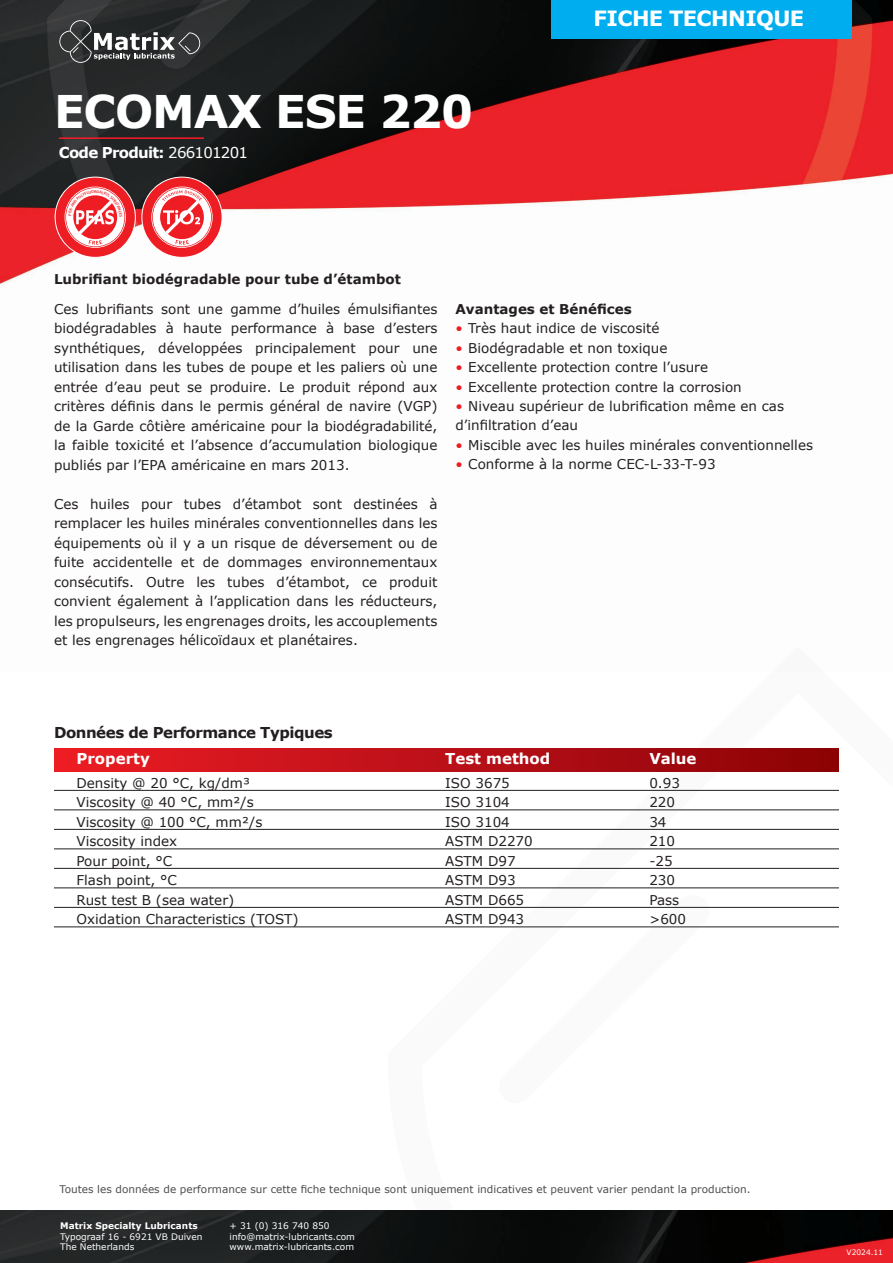
<style>
.page{position:relative;width:893px;height:1263px;background:#fff}
.page>*{position:absolute;margin:0;border:0;box-sizing:border-box;transform-origin:0 0}
.t1{font:700 45px "Verdana";letter-spacing:-.025em;color:#fff}
.t2{font:700 21px "Verdana";letter-spacing:-.03em;color:#fff}
.t3{font:700 15px "Verdana";letter-spacing:-.03em;color:#231f20}
.t4{font:700 15px "Verdana";color:#fff}
.t5{font:700 15px "Verdana";letter-spacing:-.05em;color:#fff}
.t6{font:13.5px/19.5px "Verdana";color:#231f20;text-align:justify}
.t7{font:700 13.5px "Verdana";color:#231f20}
.t8{font:10.5px "Verdana";color:#231f20}
.t9{font:9px/10.5px "Verdana";color:#fff}
.t10{font:700 9px "Verdana";color:#fff}
.t11{font:7.5px "Verdana";color:#fff}
.s1{font-weight:400}
.s2{color:#ee1d23}
</style>
<div class="page">
<img style="left:0;top:0;width:893px;height:284px">
<svg style="left:388px;top:771px;width:505px;height:440px"></svg>
<div style="left:551px;top:0;width:301px;height:38px;background:#00aeef"></div>
<svg style="left:59px;top:20px;width:141px;height:43px"></svg>
<img style="left:0;top:1211px;width:893px;height:52px">
<div style="left:54px;top:748px;width:785px;height:23px;background:linear-gradient(to right,#ec1d26,#8a0207)"></div>
<hr style="left:54px;top:790px;width:785px;height:1px;background:#231f20">
<hr style="left:54px;top:810px;width:785px;height:1px;background:#231f20">
<hr style="left:54px;top:829px;width:785px;height:1px;background:#231f20">
<hr style="left:54px;top:849px;width:785px;height:1px;background:#231f20">
<hr style="left:54px;top:868px;width:785px;height:1px;background:#231f20">
<hr style="left:54px;top:888px;width:785px;height:1px;background:#231f20">
<hr style="left:54px;top:907px;width:785px;height:1px;background:#231f20">
<hr style="left:54px;top:927px;width:785px;height:1px;background:#231f20">
<hr style="left:59px;top:137px;width:145px;height:2px;background:#ee1d23">
<svg style="left:55px;top:177px;width:168px;height:81px"></svg>
<h1 class="t1" style="left:54px;top:83px;width:421px">ECOMAX ESE 220</h1>
<p class="t5" style="left:59px;top:143px;width:191px">Code Produit: <span class="s1">266101201</span></p>
<p class="t7" style="left:54px;top:270px;width:348px">Lubrifiant biodégradable pour tube d’étambot</p>
<h2 class="t2" style="left:594px;top:5px;width:212px">FICHE TECHNIQUE</h2>
<p class="t6" style="left:54px;top:299px;width:385px">Ces lubrifiants sont une gamme d’huiles émulsifiantes biodégradables à haute performance à base d’esters synthétiques, développées principalement pour une utilisation dans les tubes de poupe et les paliers où une entrée d’eau peut se produire. Le produit répond aux critères définis dans le permis général de navire (VGP) de la Garde côtière américaine pour la biodégradabilité, la faible toxicité et l’absence d’accumulation biologique publiés par l’EPA américaine en mars 2013.</p>
<p class="t6" style="left:54px;top:494px;width:385px">Ces huiles pour tubes d’étambot sont destinées à remplacer les huiles minérales conventionnelles dans les équipements où il y a un risque de déversement ou de fuite accidentelle et de dommages environnementaux consécutifs. Outre les tubes d’étambot, ce produit convient également à l’application dans les réducteurs, les propulseurs, les engrenages droits, les accouplements et les engrenages hélicoïdaux et planétaires.</p>
<p class="t7" style="left:455px;top:300px;width:178px">Avantages et Bénéfices</p>
<p class="t6" style="left:455px;top:319px;width:206px"><span class="s2">•</span> Très haut indice de viscosité</p>
<p class="t6" style="left:455px;top:338px;width:214px"><span class="s2">•</span> Biodégradable et non toxique</p>
<p class="t6" style="left:455px;top:358px;width:254px"><span class="s2">•</span> Excellente protection contre l’usure</p>
<p class="t6" style="left:455px;top:377px;width:288px"><span class="s2">•</span> Excellente protection contre la corrosion</p>
<p class="t6" style="left:455px;top:396px;width:330px"><span class="s2">•</span> Niveau supérieur de lubrification même en cas d’infiltration d’eau</p>
<p class="t6" style="left:455px;top:435px;width:359px"><span class="s2">•</span> Miscible avec les huiles minérales conventionnelles</p>
<p class="t6" style="left:455px;top:455px;width:262px"><span class="s2">•</span> Conforme à la norme CEC-L-33-T-93</p>
<p class="t3" style="left:54px;top:723px;width:280px">Données de Performance Typiques</p>
<p class="t4" style="left:76px;top:749px;width:75px">Property</p>
<p class="t4" style="left:445px;top:749px;width:107px">Test method</p>
<p class="t4" style="left:649px;top:749px;width:49px">Value</p>
<p class="t6" style="left:76px;top:773px;width:175px">Density @ 20 °C, kg/dm³</p>
<p class="t6" style="left:445px;top:773px;width:66px">ISO 3675</p>
<p class="t6" style="left:649px;top:773px;width:32px">0.93</p>
<p class="t6" style="left:76px;top:793px;width:179px">Viscosity @ 40 °C, mm²/s</p>
<p class="t6" style="left:445px;top:793px;width:66px">ISO 3104</p>
<p class="t6" style="left:649px;top:793px;width:27px">220</p>
<p class="t6" style="left:76px;top:812px;width:187px">Viscosity @ 100 °C, mm²/s</p>
<p class="t6" style="left:445px;top:812px;width:66px">ISO 3104</p>
<p class="t6" style="left:649px;top:812px;width:19px">34</p>
<p class="t6" style="left:76px;top:832px;width:102px">Viscosity index</p>
<p class="t6" style="left:445px;top:832px;width:89px">ASTM D2270</p>
<p class="t6" style="left:649px;top:832px;width:27px">210</p>
<p class="t6" style="left:76px;top:851px;width:97px">Pour point, °C</p>
<p class="t6" style="left:445px;top:851px;width:72px">ASTM D97</p>
<p class="t6" style="left:649px;top:851px;width:25px">-25</p>
<p class="t6" style="left:76px;top:870px;width:102px">Flash point, °C</p>
<p class="t6" style="left:445px;top:870px;width:72px">ASTM D93</p>
<p class="t6" style="left:649px;top:870px;width:27px">230</p>
<p class="t6" style="left:76px;top:890px;width:159px">Rust test B (sea water)</p>
<p class="t6" style="left:445px;top:890px;width:81px">ASTM D665</p>
<p class="t6" style="left:649px;top:890px;width:31px">Pass</p>
<p class="t6" style="left:76px;top:909px;width:224px">Oxidation Characteristics (TOST)</p>
<p class="t6" style="left:445px;top:909px;width:81px">ASTM D943</p>
<p class="t6" style="left:649px;top:909px;width:38px">&gt;600</p>
<p class="t8" style="left:59px;top:1183px;width:693px">Toutes les données de performance sur cette fiche technique sont uniquement indicatives et peuvent varier pendant la production.</p>
<p class="t10" style="left:60px;top:1220px;width:139px">Matrix Specialty Lubricants</p>
<p class="t9" style="left:60px;top:1231px;width:144px">Typograaf 16 - 6921 VB Duiven<br>The Netherlands</p>
<p class="t9" style="left:230px;top:1221px;width:127px">+ 31 (0) 316 740 850 info@matrix-lubricants.com www.matrix-lubricants.com</p>
<p class="t11" style="left:847px;top:1247px;width:38px">V2024.11</p>
</div>
